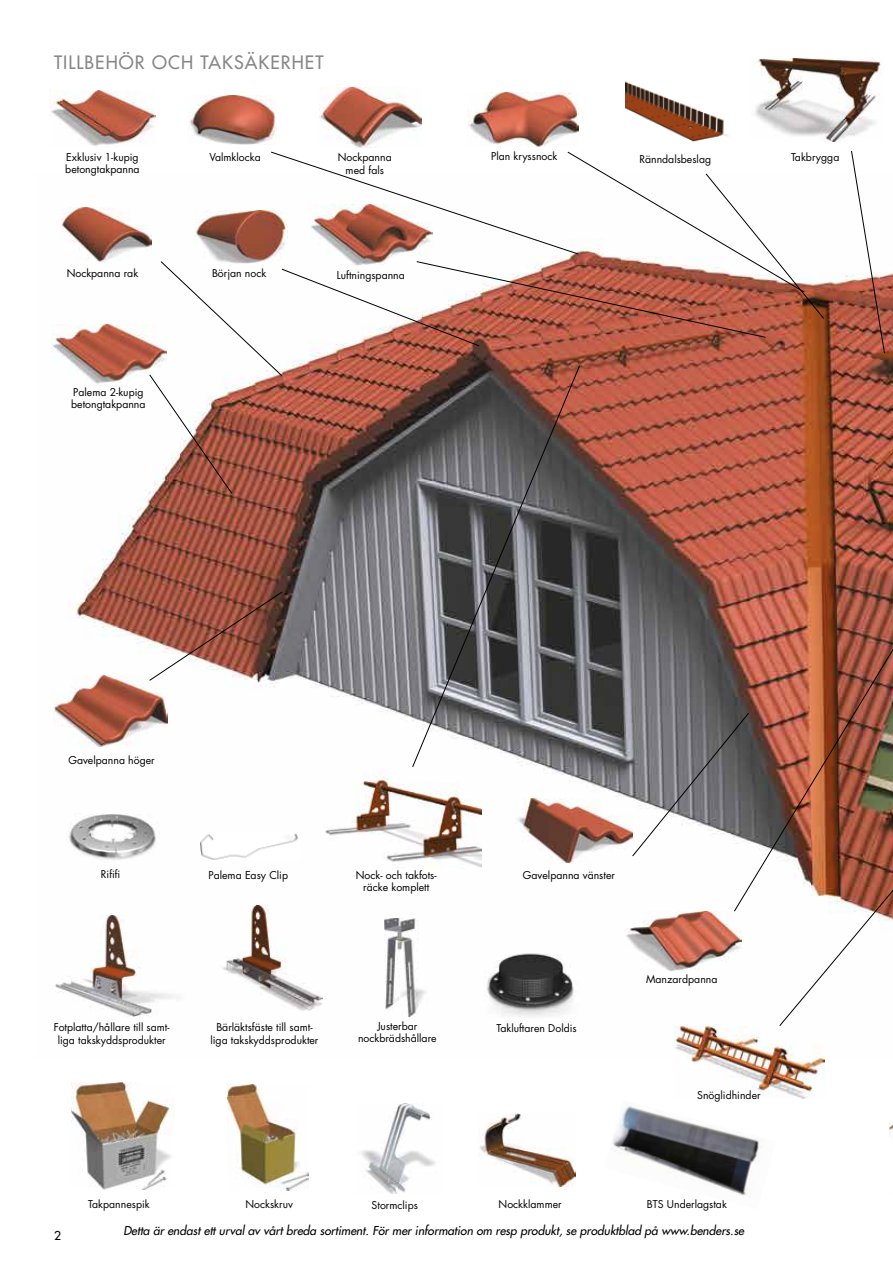
<style>
.page{position:relative;width:893px;height:1263px;background:#fff}
.page>*{position:absolute;margin:0;border:0;box-sizing:border-box;transform-origin:0 0}
.t1{font:500 18px "Futura Std";letter-spacing:.06em;color:#878787}
.t2{font:italic 500 12px "Futura Std";color:#000}
.t3{font:500 12px "Futura Std";color:#000}
.t4{font:10.5px/12.6px "Futura Std";color:#000;text-align:center}
</style>
<div class="page">
<img style="left:53px;top:207px;width:840px;height:820px">
<img style="left:468px;top:93px;width:110px;height:54px">
<img style="left:61px;top:208px;width:88px;height:54px">
<img style="left:188px;top:95px;width:88px;height:49px">
<img style="left:385px;top:918px;width:47px;height:98px">
<img style="left:228px;top:1085px;width:80px;height:106px">
<img style="left:514px;top:798px;width:118px;height:65px">
<img style="left:755px;top:58px;width:126px;height:83px">
<img style="left:674px;top:1027px;width:151px;height:71px">
<img style="left:625px;top:911px;width:116px;height:61px">
<img style="left:71px;top:1083px;width:103px;height:106px">
<img style="left:361px;top:1104px;width:75px;height:90px">
<img style="left:54px;top:676px;width:114px;height:71px">
<img style="left:51px;top:324px;width:98px;height:59px">
<svg style="left:851px;top:151px;width:34px;height:202px"></svg>
<svg style="left:149px;top:591px;width:134px;height:90px"></svg>
<svg style="left:632px;top:713px;width:102px;height:143px"></svg>
<img style="left:734px;top:584px;width:159px;height:328px">
<svg style="left:779px;top:843px;width:114px;height:183px"></svg>
<img style="left:55px;top:915px;width:134px;height:102px">
<img style="left:480px;top:1113px;width:95px;height:73px">
<img style="left:476px;top:945px;width:110px;height:75px">
<img style="left:890px;top:1122px;width:3px;height:17px">
<img style="left:66px;top:813px;width:95px;height:50px">
<img style="left:323px;top:767px;width:158px;height:102px">
<img style="left:50px;top:91px;width:105px;height:55px">
<img style="left:320px;top:87px;width:102px;height:60px">
<svg style="left:412px;top:494px;width:168px;height:273px;background:#6e6f72"></svg>
<img style="left:611px;top:1104px;width:148px;height:93px">
<img style="left:626px;top:81px;width:102px;height:61px">
<svg style="left:149px;top:152px;width:675px;height:342px"></svg>
<img style="left:217px;top:906px;width:106px;height:106px">
<img style="left:201px;top:832px;width:100px;height:28px">
<h1 class="t1" style="left:54px;top:51px;width:271px">TILLBEHÖR OCH TAKSÄKERHET</h1>
<p class="t4" style="left:65px;top:150px;width:76px;text-align:left">Exklusiv 1-kupig betongtakpanna</p>
<p class="t4" style="left:338px;top:151px;width:55px">Nockpanna med fals</p>
<p class="t4" style="left:209px;top:151px;width:53px">Valmklocka</p>
<p class="t4" style="left:67px;top:267px;width:73px">Nockpanna rak</p>
<p class="t4" style="left:71px;top:386px;width:76px;text-align:left">Palema 2-kupig betongtakpanna</p>
<p class="t4" style="left:212px;top:267px;width:56px">Början nock</p>
<p class="t4" style="left:337px;top:269px;width:70px">Luftningspanna</p>
<p class="t4" style="left:491px;top:150px;width:68px">Plan kryssnock</p>
<p class="t4" style="left:639px;top:153px;width:73px">Ränndalsbeslag</p>
<p class="t4" style="left:791px;top:151px;width:50px">Takbrygga</p>
<p class="t4" style="left:68px;top:754px;width:88px">Gavelpanna höger</p>
<p class="t4" style="left:101px;top:868px;width:21px">Rififi</p>
<p class="t4" style="left:208px;top:869px;width:81px">Palema Easy Clip</p>
<p class="t4" style="left:356px;top:869px;width:82px">Nock- och takfots&shy;räcke komplett</p>
<p class="t4" style="left:523px;top:868px;width:94px">Gavelpanna vänster</p>
<p class="t4" style="left:646px;top:973px;width:73px">Manzardpanna</p>
<p class="t4" style="left:54px;top:1021px;width:117px">Fotplatta/hållare till samt&shy;liga takskyddsprodukter</p>
<p class="t4" style="left:210px;top:1021px;width:110px">Bärläktsfäste till samt&shy;liga takskyddsprodukter</p>
<p class="t4" style="left:358px;top:1020px;width:80px">Justerbar nockbrädshållare</p>
<p class="t4" style="left:496px;top:1022px;width:82px">Takluftaren Doldis</p>
<p class="t4" style="left:697px;top:1089px;width:65px">Snöglidhinder</p>
<p class="t4" style="left:88px;top:1198px;width:63px">Takpannespik</p>
<p class="t4" style="left:372px;top:1198px;width:48px">Stormclips</p>
<p class="t4" style="left:245px;top:1198px;width:49px">Nockskruv</p>
<p class="t4" style="left:499px;top:1198px;width:65px">Nockklammer</p>
<p class="t4" style="left:647px;top:1198px;width:81px">BTS Underlagstak</p>
<p class="t3" style="left:54px;top:1227px;width:8px">2</p>
<p class="t2" style="left:123px;top:1223px;width:622px">Detta är endast ett urval av vårt breda sortiment. För mer information om resp produkt, se produktblad på www.benders.se</p>
</div>
